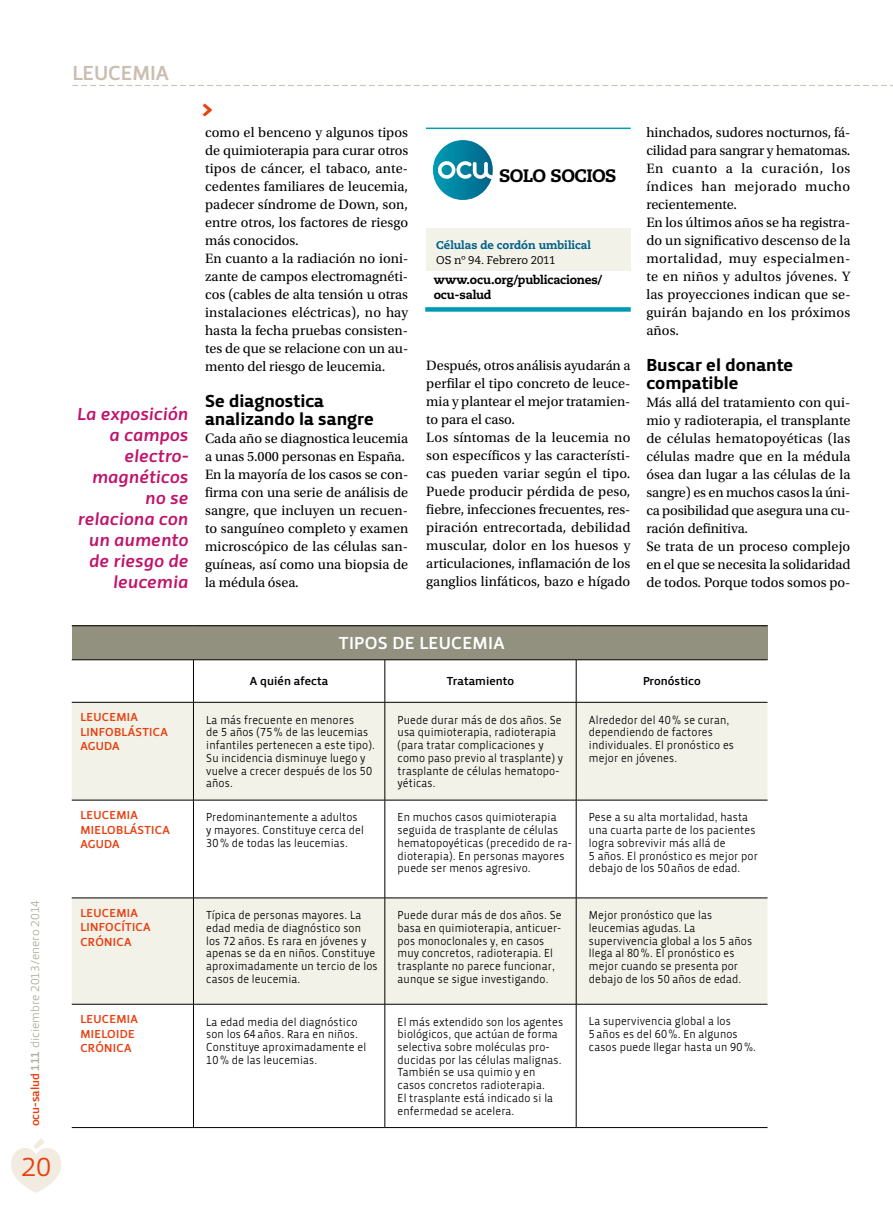
<style>
.page{position:relative;width:893px;height:1212px;background:#fff}
.page>*{position:absolute;margin:0;border:0;box-sizing:border-box;transform-origin:0 0}
.t1{font:27px "Priva Pro One";color:#e74011}
.t2{font:24px "Priva Pro Four";color:#e74011}
.t3{font:21px "Priva Pro Three";letter-spacing:-.005em;color:#cabdb1}
.t4{font:italic 18px/21px "Priva Pro Three";color:#c0136b;text-align:right}
.t5{font:18px/18px "Priva Pro Four";color:#000}
.t6{font:18px "Priva Pro Three";letter-spacing:.015em;color:#fff}
.t7{font:800 18px "Caecilia LT Std";letter-spacing:-.03em;color:#000}
.t8{font:14.25px/18px "Utopia Std";color:#000}
.t9{font:12px/12.8px "Priva Pro One";letter-spacing:.01em;color:#000;scale:.9 1}
.t10{font:12px/14.4px "Priva Pro Three";letter-spacing:.025em;color:#e74011}
.t11{font:12px "Priva Pro One";letter-spacing:-.01em;color:#b2af9b}
.t12{font:800 12px/15px "Caecilia LT Std";letter-spacing:-.01em;color:#000}
.t13{font:12px "Priva Pro Three";color:#000}
.t14{font:800 11.25px "Caecilia LT Std";letter-spacing:-.005em;color:#006187}
.t15{font:11.25px "Caecilia LT Std";letter-spacing:-.005em;color:#000}
.s1{font-family:"Priva Pro Three";color:#e74011}
.s2{font-family:"Priva Pro Three"}
</style>
<div class="page">
<svg style="left:11px;top:1138px;width:50px;height:55px"></svg>
<svg style="left:72px;top:85px;width:821px;height:1px"></svg>
<div style="left:72px;top:626px;width:695px;height:34px;background:#92907f"></div>
<svg style="left:72px;top:660px;width:695px;height:467px"></svg>
<svg style="left:72px;top:703px;width:504px;height:301px;fill:#f3f2e9"></svg>
<svg style="left:577px;top:703px;width:190px;height:301px;fill:#f3f2e9"></svg>
<hr style="left:72px;top:625px;width:121px;height:1px;background:#000">
<hr style="left:193px;top:625px;width:192px;height:1px;background:#000">
<hr style="left:385px;top:625px;width:191px;height:1px;background:#000">
<hr style="left:576px;top:625px;width:191px;height:1px;background:#000">
<hr style="left:72px;top:659px;width:121px;height:1px;background:#000">
<hr style="left:193px;top:659px;width:192px;height:1px;background:#000">
<hr style="left:193px;top:660px;width:1px;height:42px;background:#000">
<hr style="left:385px;top:659px;width:191px;height:1px;background:#000">
<hr style="left:385px;top:660px;width:1px;height:42px;background:#000">
<hr style="left:72px;top:702px;width:121px;height:1px;background:#000">
<hr style="left:193px;top:702px;width:192px;height:1px;background:#000">
<hr style="left:193px;top:702px;width:1px;height:98px;background:#000">
<hr style="left:385px;top:702px;width:191px;height:1px;background:#000">
<hr style="left:385px;top:702px;width:1px;height:98px;background:#000">
<hr style="left:72px;top:800px;width:121px;height:1px;background:#000">
<hr style="left:72px;top:898px;width:121px;height:1px;background:#000">
<hr style="left:193px;top:898px;width:192px;height:1px;background:#000">
<hr style="left:193px;top:898px;width:1px;height:106px;background:#000">
<hr style="left:385px;top:898px;width:191px;height:1px;background:#000">
<hr style="left:385px;top:898px;width:1px;height:106px;background:#000">
<hr style="left:72px;top:1004px;width:121px;height:1px;background:#000">
<hr style="left:72px;top:1127px;width:121px;height:1px;background:#000">
<hr style="left:193px;top:1127px;width:192px;height:1px;background:#000">
<hr style="left:385px;top:1127px;width:191px;height:1px;background:#000">
<hr style="left:193px;top:800px;width:1px;height:98px;background:#000">
<hr style="left:193px;top:1004px;width:1px;height:123px;background:#000">
<hr style="left:193px;top:800px;width:192px;height:1px;background:#000">
<hr style="left:193px;top:1004px;width:192px;height:1px;background:#000">
<hr style="left:385px;top:800px;width:1px;height:98px;background:#000">
<hr style="left:385px;top:1004px;width:1px;height:123px;background:#000">
<hr style="left:385px;top:800px;width:191px;height:1px;background:#000">
<hr style="left:385px;top:1004px;width:191px;height:1px;background:#000">
<hr style="left:576px;top:800px;width:1px;height:98px;background:#000">
<hr style="left:576px;top:1004px;width:1px;height:123px;background:#000">
<hr style="left:576px;top:702px;width:1px;height:98px;background:#000">
<hr style="left:576px;top:898px;width:1px;height:106px;background:#000">
<hr style="left:576px;top:800px;width:191px;height:1px;background:#000">
<hr style="left:576px;top:1004px;width:191px;height:1px;background:#000">
<hr style="left:576px;top:660px;width:1px;height:42px;background:#000">
<hr style="left:576px;top:659px;width:191px;height:1px;background:#000">
<hr style="left:576px;top:702px;width:191px;height:1px;background:#000">
<hr style="left:576px;top:898px;width:191px;height:1px;background:#000">
<hr style="left:576px;top:1127px;width:191px;height:1px;background:#000">
<div style="left:426px;top:228px;width:205px;height:43px;background:#f3f2e9"></div>
<hr style="left:426px;top:128px;width:205px;height:1px;background:#009cb4">
<svg style="left:433px;top:140px;width:60px;height:60px"></svg>
<div style="left:425px;top:307px;width:206px;height:5px;background:#009cb4"></div>
<p class="t11" style="left:28px;top:1126px;width:227px;rotate:-90deg"><span class="s1">OCU-SALUD</span> <span class="s2">111</span> diciembre 2013/enero 2014</p>
<h1 class="t1" style="left:21px;top:1150px;width:32px">20</h1>
<h3 class="t3" style="left:72px;top:59px;width:98px">LEUCEMIA</h3>
<p class="t4" style="left:77px;top:403px;width:113px">La exposición a campos electro&shy;magnéticos no se relaciona con un aumento de riesgo de leucemia</p>
<h2 class="t2" style="left:202px;top:93px;width:13px">&gt;</h2>
<p class="t8" style="left:205px;top:124px;width:205px">como el benceno y algunos tipos de quimioterapia para curar otros tipos de cáncer, el tabaco, ante&shy;cedentes familiares de leucemia, padecer síndrome de Down, son, entre otros, los factores de riesgo más conocidos.<br>En cuanto a la radiación no ioni&shy;zante de campos electromagnéti&shy;cos (cables de alta tensión u otras instalaciones eléctricas), no hay hasta la fecha pruebas consisten&shy;tes de que se relacione con un au&shy;mento del riesgo de leucemia.</p>
<p class="t5" style="left:205px;top:392px;width:170px">Se diagnostica analizando la sangre</p>
<p class="t8" style="left:205px;top:430px;width:205px">Cada año se diagnostica leucemia a unas 5.000 personas en España.<br>En la mayoría de los casos se con&shy;firma con una serie de análisis de sangre, que incluyen un recuen&shy;to sanguíneo completo y examen microscópico de las células san&shy;guíneas, así como una biopsia de la médula ósea.</p>
<p class="t7" style="left:499px;top:164px;width:119px">solo socios</p>
<p class="t14" style="left:436px;top:238px;width:156px">Células de cordón umbilical</p>
<p class="t15" style="left:436px;top:254px;width:121px">OS nº 94. Febrero 2011</p>
<p class="t12" style="left:434px;top:273px;width:170px">www.ocu.org/publicaciones/ ocu-salud</p>
<p class="t8" style="left:426px;top:357px;width:206px">Después, otros análisis ayudarán a perfilar el tipo concreto de leuce&shy;mia y plantear el mejor tratamien&shy;to para el caso.<br>Los síntomas de la leucemia no son específicos y las característi&shy;cas pueden variar según el tipo.<br>Puede producir pérdida de peso, fiebre, infecciones frecuentes, res&shy;piración entrecortada, debilidad muscular, dolor en los huesos y articulaciones, inflamación de los ganglios linfáticos, bazo e hígado</p>
<p class="t8" style="left:646px;top:124px;width:206px">hinchados, sudores nocturnos, fá&shy;cilidad para sangrar y hematomas.<br>En cuanto a la curación, los índices han mejorado mucho recientemente.<br>En los últimos años se ha registra&shy;do un significativo descenso de la mortalidad, muy especialmen&shy;te en niños y adultos jóvenes. Y las proyecciones indican que se&shy;guirán bajando en los próximos años.</p>
<p class="t5" style="left:646px;top:356px;width:148px">Buscar el donante compatible</p>
<p class="t8" style="left:646px;top:394px;width:206px">Más allá del tratamiento con qui&shy;mio y radioterapia, el transplante de células hematopoyéticas (las células madre que en la médula ósea dan lugar a las células de la sangre) es en muchos casos la úni&shy;ca posibilidad que asegura una cu&shy;ración definitiva.<br>Se trata de un proceso complejo en el que se necesita la solidaridad de todos. Porque todos somos po-</p>
<p class="t6" style="left:339px;top:632px;width:167px">TIPOS DE LEUCEMIA</p>
<p class="t13" style="left:250px;top:674px;width:80px">A QUIÉN AFECTA</p>
<p class="t13" style="left:447px;top:674px;width:69px">TRATAMIENTO</p>
<p class="t13" style="left:643px;top:674px;width:59px">PRONÓSTICO</p>
<p class="t10" style="left:80px;top:710px;width:89px">LEUCEMIA<br>LINFOBLÁSTICA<br>AGUDA</p>
<p class="t9" style="left:206px;top:713px;width:189px">La más frecuente en menores<br>de 5 años (75 % de las leucemias infantiles pertenecen a este tipo).<br>Su incidencia disminuye luego y vuelve a crecer después de los 50 años.</p>
<p class="t9" style="left:398px;top:713px;width:185px">Puede durar más de dos años. Se usa quimioterapia, radioterapia (para tratar complicaciones y como paso previo al trasplante) y trasplante de células hematopo&shy;yéticas.</p>
<p class="t9" style="left:589px;top:713px;width:163px">Alrededor del 40 % se curan, dependiendo de factores individuales. El pronóstico es mejor en jóvenes.</p>
<p class="t10" style="left:80px;top:808px;width:91px">LEUCEMIA<br>MIELOBLÁSTICA<br>AGUDA</p>
<p class="t9" style="left:206px;top:811px;width:177px">Predominantemente a adultos y mayores. Constituye cerca del<br>30 % de todas las leucemias.</p>
<p class="t9" style="left:398px;top:811px;width:195px">En muchos casos quimioterapia seguida de trasplante de células hematopoyéticas (precedido de ra&shy;dioterapia). En personas mayores puede ser menos agresivo.</p>
<p class="t9" style="left:589px;top:811px;width:189px">Pese a su alta mortalidad, hasta una cuarta parte de los pacientes logra sobrevivir más allá de<br>5 años. El pronóstico es mejor por debajo de los 50 años de edad.</p>
<p class="t10" style="left:80px;top:906px;width:72px">LEUCEMIA<br>LINFOCÍTICA<br>CRÓNICA</p>
<p class="t9" style="left:206px;top:909px;width:192px">Típica de personas mayores. La edad media de diagnóstico son los 72 años. Es rara en jóvenes y apenas se da en niños. Constituye aproximadamente un tercio de los casos de leucemia.</p>
<p class="t9" style="left:398px;top:909px;width:184px">Puede durar más de dos años. Se basa en quimioterapia, anticuer&shy;pos monoclonales y, en casos muy concretos, radioterapia. El trasplante no parece funcionar, aunque se sigue investigando.</p>
<p class="t9" style="left:589px;top:909px;width:183px">Mejor pronóstico que las leucemias agudas. La supervivencia global a los 5 años llega al 80 %. El pronóstico es mejor cuando se presenta por debajo de los 50 años de edad.</p>
<p class="t10" style="left:80px;top:1012px;width:59px">LEUCEMIA<br>MIELOIDE<br>CRÓNICA</p>
<p class="t9" style="left:206px;top:1015px;width:179px">La edad media del diagnóstico son los 64 años. Rara en niños.<br>Constituye aproximadamente el<br>10 % de las leucemias.</p>
<p class="t9" style="left:398px;top:1015px;width:186px">El más extendido son los agentes biológicos, que actúan de forma selectiva sobre moléculas pro&shy;ducidas por las células malignas.<br>También se usa quimio y en casos concretos radioterapia.<br>El trasplante está indicado si la enfermedad se acelera.</p>
<p class="t9" style="left:589px;top:1015px;width:187px">La supervivencia global a los<br>5 años es del 60 %. En algunos casos puede llegar hasta un 90 %.</p>
</div>
